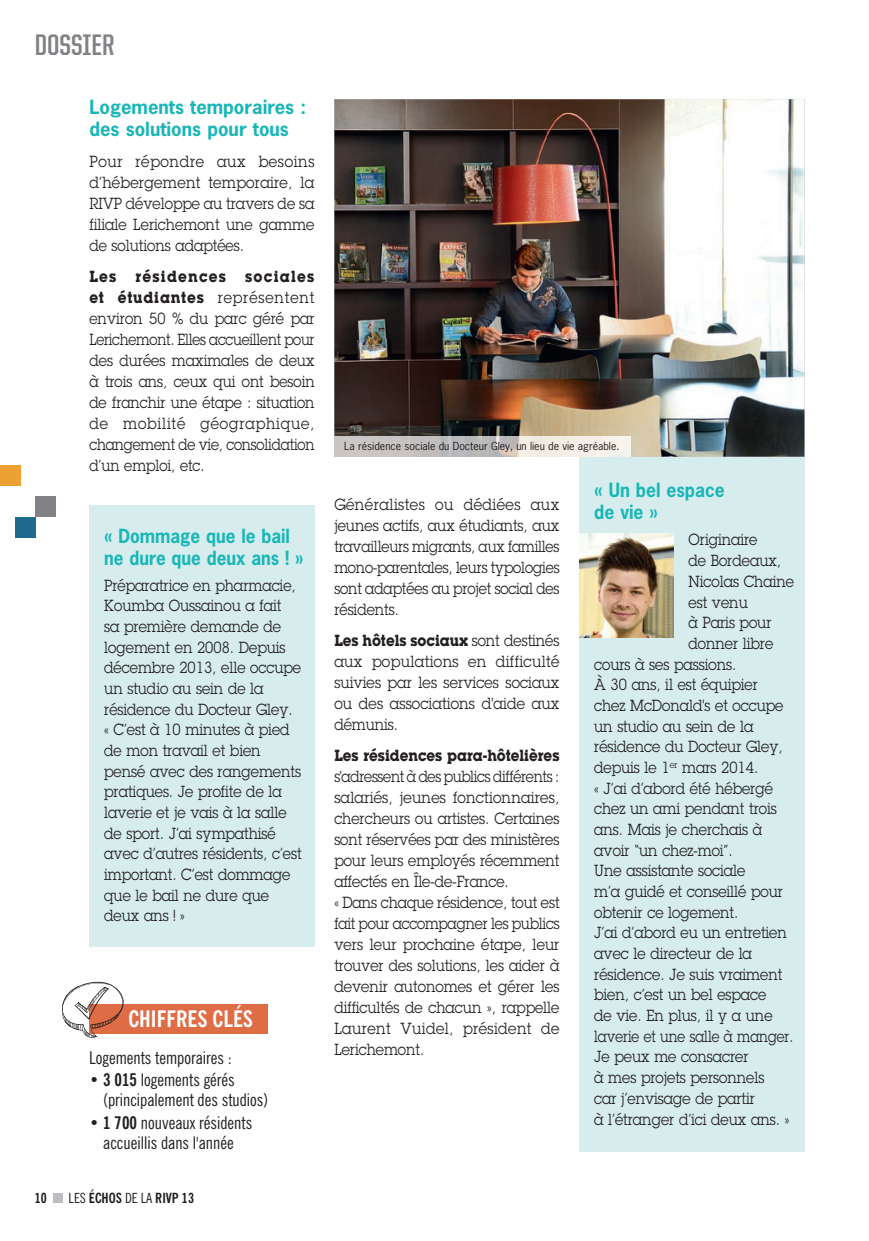
<style>
.page{position:relative;width:869px;height:1241px;background:#fff}
.page>*{position:absolute;margin:0;border:0;box-sizing:border-box;transform-origin:0 0}
.t1{font:700 29.75px "United Sans Cond";color:#808285}
.t2{font:700 condensed 22.75px "News Gothic BT";color:#fff}
.t3{font:700 18.38px/22.1px "News Gothic";color:#1ab6b7}
.t4{font:700 18.38px/22.1px "News Gothic";color:#1ab6b7;scale:.93 1}
.t5{font:700 18.38px/22.1px "News Gothic";color:#1ab6b7;scale:.95 1}
.t6{font:condensed 17.5px/20.1px "News Gothic BT";color:#231f20}
.t7{font:15.75px/20.7px "Lubalin Graph Std";color:#231f20;text-align:justify;scale:.9 1}
.t8{font:15.75px/21px "Lubalin Graph Std";color:#231f20;scale:.88 1}
.t9{font:15.75px/21px "Lubalin Graph Std";color:#231f20;text-align:justify;scale:.92 1}
.t10{font:15.75px/21px "Lubalin Graph Std";color:#231f20;text-align:justify;scale:.91 1}
.t11{font:700 15.75px "Lubalin Graph Std";color:#231f20;scale:.9 1}
.t12{font:15.75px "Lubalin Graph Std";color:#231f20;scale:.85 1}
.t13{font:700 condensed 14px "News Gothic BT";color:#231f20}
.t14{font:10.5px "News Gothic";color:#231f20}
.s1{font-weight:700}
.s2{font-weight:400}
</style>
<div class="page">
<div style="left:53px;top:1192px;width:10px;height:10px;background:#bcbdc0"></div>
<img style="left:334px;top:99px;width:470px;height:357px">
<div style="left:35px;top:496px;width:21px;height:21px;background:#808285"></div>
<div style="left:0;top:465px;width:20px;height:20px;background:#eea133"></div>
<div style="left:15px;top:517px;width:20px;height:20px;background:#1f6a8d"></div>
<div style="left:579px;top:456px;width:225px;height:695px;background:#d7eded"></div>
<div style="left:89px;top:505px;width:225px;height:442px;background:#d7eded"></div>
<img style="left:579px;top:533px;width:94px;height:104px">
<div style="left:89px;top:1003px;width:179px;height:30px;background:#de6c45"></div>
<svg style="left:62px;top:981px;width:63px;height:57px"></svg>
<img style="left:334px;top:437px;width:296px;height:19px">
<h1 class="t1" style="left:35px;top:29px;width:81px">DOSSIER</h1>
<p class="t3" style="left:89px;top:96px;width:218px">Logements temporaires : des solutions pour tous</p>
<p class="t9" style="left:89px;top:151px;width:246px">Pour répondre aux besoins d’hébergement temporaire, la RIVP développe au travers de sa filiale Lerichemont une gamme de solutions adaptées.</p>
<p class="t10" style="left:89px;top:266px;width:249px"><span class="s1">Les résidences sociales et étudiantes</span> représentent environ 50 % du parc géré par Lerichemont. Elles accueillent pour des durées maximales de deux à trois ans, ceux qui ont besoin de franchir une étape : situation de mobilité géographique, changement de vie, consolidation d’un emploi, etc.</p>
<p class="t4" style="left:104px;top:524px;width:215px">« Dommage que le bail ne dure que deux ans ! »</p>
<p class="t7" style="left:104px;top:574px;width:221px;text-align:left">Préparatrice en pharmacie,<br>Koumba Oussainou a fait<br>sa première demande de logement en 2008. Depuis décembre 2013, elle occupe un studio au sein de la résidence du Docteur Gley.<br>« C’est à 10 minutes à pied de mon travail et bien pensé avec des rangements pratiques. Je profite de la laverie et je vais à la salle de sport. J’ai sympathisé avec d’autres résidents, c’est important. C’est dommage que le bail ne dure que deux ans ! »</p>
<h2 class="t2" style="left:128px;top:1004px;width:126px">CHIFFRES CLÉS</h2>
<p class="t6" style="left:89px;top:1046px;width:144px">Logements temporaires :</p>
<p class="t6" style="left:103px;top:1069px;width:166px;text-indent:-14px"><span class="s1">• 3 015</span> logements gérés (principalement des studios)</p>
<p class="t6" style="left:89px;top:1112px;width:165px;text-align:center"><span class="s1">• 1 700</span> nouveaux résidents accueillis dans l'année</p>
<p class="t13" style="left:35px;top:1188px;width:14px">10</p>
<p class="t13" style="left:69px;top:1188px;width:127px"><span class="s2">LES</span> ÉCHOS <span class="s2">DE LA</span> RIVP 13</p>
<p class="t14" style="left:344px;top:439px;width:276px">La résidence sociale du Docteur Gley, un lieu de vie agréable.</p>
<p class="t9" style="left:334px;top:493px;width:246px">Généralistes ou dédiées aux jeunes actifs, aux étudiants, aux travailleurs migrants, aux familles mono-parentales, leurs typologies sont adaptées au projet social des résidents.</p>
<p class="t7" style="left:334px;top:629px;width:252px"><span class="s1">Les hôtels sociaux</span> sont destinés aux populations en difficulté suivies par les services sociaux ou des associations d'aide aux démunis.</p>
<p class="t11" style="left:334px;top:745px;width:251px">Les résidences para-hôtelières</p>
<p class="t8" style="left:334px;top:765px;width:257px">s'adressent à des publics différents : salariés, jeunes fonctionnaires, chercheurs ou artistes. Certaines sont réservées par des ministères pour leurs employés récemment affectés en Île-de-France.<br>« Dans chaque résidence, tout est fait pour accompagner les publics vers leur prochaine étape, leur trouver des solutions, les aider à devenir autonomes et gérer les difficultés de chacun », rappelle<br>Laurent Vuidel, président de<br>Lerichemont.</p>
<p class="t5" style="left:594px;top:479px;width:139px">« Un bel espace de vie »</p>
<p class="t7" style="left:688px;top:529px;width:78px">Originaire</p>
<p class="t7" style="left:688px;top:550px;width:104px">de Bordeaux,</p>
<p class="t7" style="left:688px;top:571px;width:119px">Nicolas Chaine</p>
<p class="t7" style="left:688px;top:591px;width:67px">est venu</p>
<p class="t7" style="left:688px;top:612px;width:93px">à Paris pour</p>
<p class="t7" style="left:688px;top:633px;width:96px">donner libre</p>
<p class="t7" style="left:594px;top:653px;width:159px">cours à ses passions.</p>
<p class="t7" style="left:594px;top:674px;width:183px">À 30 ans, il est équipier</p>
<p class="t7" style="left:594px;top:695px;width:211px">chez McDonald's et occupe</p>
<p class="t7" style="left:594px;top:715px;width:178px">un studio au sein de la</p>
<p class="t7" style="left:594px;top:736px;width:211px">résidence du Docteur Gley,</p>
<p class="t7" style="left:594px;top:756px;width:184px">depuis le 1<sup>er</sup> mars 2014.</p>
<p class="t7" style="left:594px;top:777px;width:200px">« J’ai d’abord été hébergé</p>
<p class="t7" style="left:594px;top:798px;width:204px">chez un ami pendant trois</p>
<p class="t7" style="left:594px;top:818px;width:188px">ans. Mais je cherchais à</p>
<p class="t7" style="left:594px;top:839px;width:155px">avoir “un chez-moi”.</p>
<p class="t7" style="left:594px;top:860px;width:169px">Une assistante sociale</p>
<p class="t7" style="left:594px;top:880px;width:211px">m’a guidé et conseillé pour</p>
<p class="t7" style="left:594px;top:901px;width:162px">obtenir ce logement.</p>
<p class="t7" style="left:594px;top:922px;width:215px">J’ai d’abord eu un entretien</p>
<p class="t7" style="left:594px;top:942px;width:177px">avec le directeur de la</p>
<p class="t7" style="left:594px;top:963px;width:210px">résidence. Je suis vraiment</p>
<p class="t7" style="left:594px;top:984px;width:193px">bien, c’est un bel espace</p>
<p class="t7" style="left:594px;top:1004px;width:199px">de vie. En plus, il y a une</p>
<p class="t12" style="left:594px;top:1026px;width:236px">laverie et une salle à manger.</p>
<p class="t7" style="left:594px;top:1046px;width:173px">Je peux me consacrer</p>
<p class="t7" style="left:594px;top:1066px;width:190px">à mes projets personnels</p>
<p class="t7" style="left:594px;top:1087px;width:180px">car j’envisage de partir</p>
<p class="t7" style="left:594px;top:1108px;width:218px">à l’étranger d’ici deux ans. »</p>
</div>
